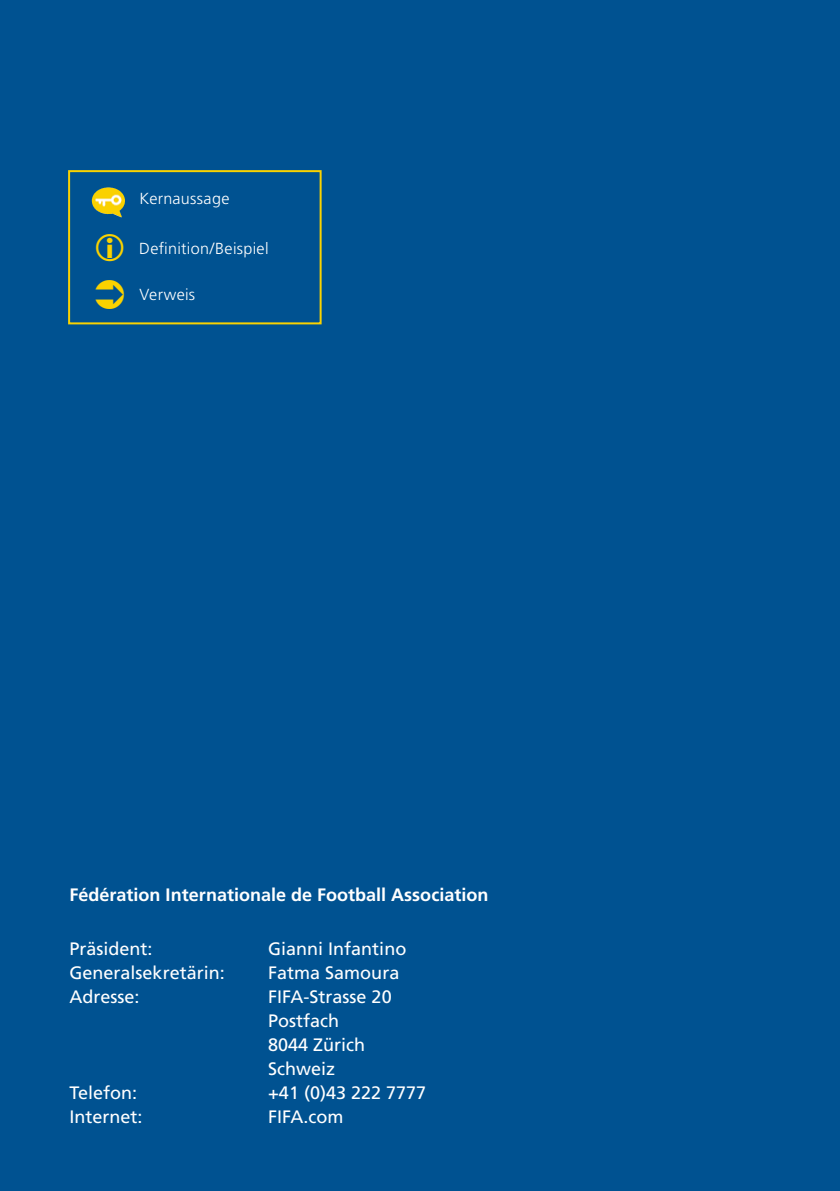
<style>
.page{position:relative;width:840px;height:1191px;background:#fff}
.page>*{position:absolute;margin:0;border:0;box-sizing:border-box;transform-origin:0 0}
.t1{font:18px/24px "Frutiger LT Com";color:#fff}
.t2{font:700 18px "Frutiger LT Com";color:#fff}
.t3{font:300 16px "Frutiger LT Pro";letter-spacing:.02em;color:#fff}
</style>
<div class="page">
<div style="left:0;top:0;width:839px;height:1191px;background:#005291"></div>
<img style="left:92px;top:188px;width:33px;height:29px">
<div style="left:68px;top:170px;width:253px;height:154px;border:2px solid #fad200"></div>
<p class="t3" style="left:139px;top:189px;width:91px">Kernaussage</p>
<p class="t3" style="left:139px;top:239px;width:131px">Definition/Beispiel</p>
<p class="t3" style="left:139px;top:285px;width:57px">Verweis</p>
<p class="t2" style="left:69px;top:884px;width:420px">Fédération Internationale de Football Association</p>
<p class="t1" style="left:69px;top:936px;width:85px">Präsident:</p>
<p class="t1" style="left:268px;top:936px;width:140px">Gianni Infantino</p>
<p class="t1" style="left:69px;top:960px;width:157px">Generalsekretärin:</p>
<p class="t1" style="left:268px;top:960px;width:133px">Fatma Samoura</p>
<p class="t1" style="left:69px;top:984px;width:72px">Adresse:</p>
<p class="t1" style="left:268px;top:984px;width:125px">FIFA-Strasse 20<br>Postfach<br>8044 Zürich<br>Schweiz</p>
<p class="t1" style="left:69px;top:1080px;width:69px">Telefon:</p>
<p class="t1" style="left:268px;top:1080px;width:159px">+41 (0)43 222 7777</p>
<p class="t1" style="left:69px;top:1104px;width:75px">Internet:</p>
<p class="t1" style="left:268px;top:1104px;width:77px">FIFA.com</p>
</div>
